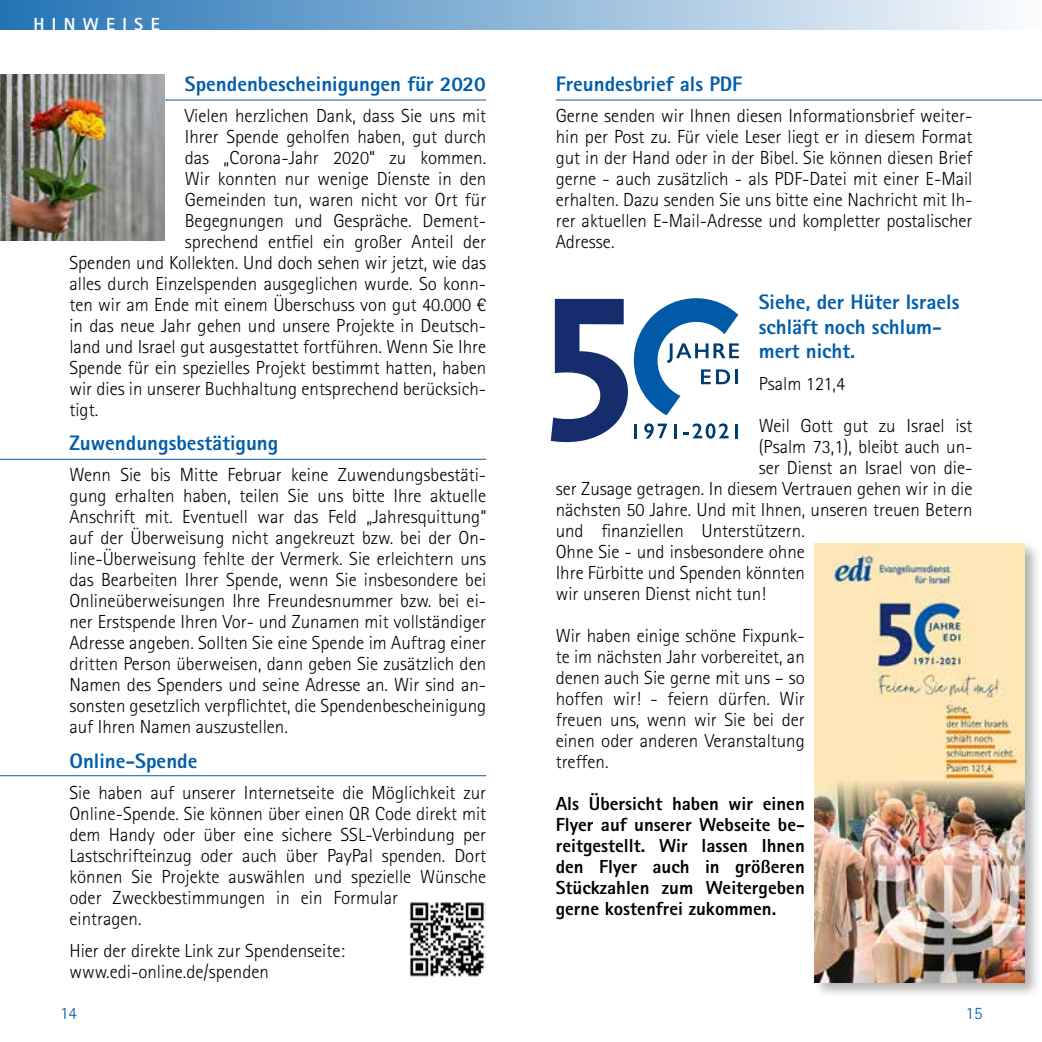
<style>
.page{position:relative;width:1042px;height:1042px;background:#fff}
.page>*{position:absolute;margin:0;border:0;box-sizing:border-box;transform-origin:0 0}
.t1{font:800 21px/24.5px "Agfa Rotis Sans Serif";color:#005da9}
.t2{font:300 18.9px/21px "Agfa Rotis Sans Serif";color:#000;text-align:justify}
.t3{font:800 18.9px/21px "Agfa Rotis Sans Serif";color:#000;text-align:justify}
.t4{font:800 17.5px "Agfa Rotis Sans Serif";letter-spacing:.42em;color:#fff}
.t5{font:300 17.5px "Agfa Rotis Sans Serif";color:#005da9}
</style>
<div class="page">
<div style="left:0;top:0;width:1042px;height:30px;background:linear-gradient(to right,#2473b4,#fbfcfd)"></div>
<hr style="left:0;top:100px;width:486px;height:1px;background:#005da9">
<hr style="left:0;top:459px;width:486px;height:1px;background:#005da9">
<hr style="left:556px;top:100px;width:486px;height:1px;background:#005da9">
<hr style="left:0;top:775px;width:486px;height:1px;background:#005da9">
<div style="left:812px;top:541px;width:229px;height:458px;background:#000;opacity:.3"></div>
<img style="left:815px;top:543px;width:210px;height:439px">
<svg style="left:551px;top:299px;width:77px;height:143px"></svg>
<svg style="left:634px;top:298px;width:105px;height:117px"></svg>
<hr style="left:735px;top:369px;width:3px;height:15px;background:#003c70">
<hr style="left:634px;top:424px;width:3px;height:14px;background:#003c70">
<svg style="left:644px;top:423px;width:23px;height:15px"></svg>
<hr style="left:674px;top:424px;width:3px;height:14px;background:#003c70">
<svg style="left:683px;top:423px;width:45px;height:15px"></svg>
<hr style="left:735px;top:424px;width:3px;height:14px;background:#003c70">
<img style="left:0;top:74px;width:165px;height:167px">
<img style="left:409px;top:902px;width:76px;height:75px">
<p class="t4" style="left:33px;top:13px;width:128px">HINWEISE</p>
<p class="t1" style="left:185px;top:71px;width:303px">Spendenbescheinigungen für 2020</p>
<p class="t2" style="left:185px;top:105px;width:303px">Vielen herzlichen Dank, dass Sie uns mit</p>
<p class="t2" style="left:185px;top:126px;width:303px">Ihrer Spende geholfen haben, gut durch</p>
<p class="t2" style="left:185px;top:147px;width:303px">das „Corona-Jahr 2020“ zu kommen.</p>
<p class="t2" style="left:185px;top:168px;width:303px">Wir konnten nur wenige Dienste in den</p>
<p class="t2" style="left:185px;top:189px;width:303px">Gemeinden tun, waren nicht vor Ort für</p>
<p class="t2" style="left:185px;top:210px;width:303px">Begegnungen und Gespräche. Dement-</p>
<p class="t2" style="left:185px;top:231px;width:303px">sprechend entfiel ein großer Anteil der</p>
<p class="t2" style="left:69px;top:252px;width:418px">Spenden und Kollekten. Und doch sehen wir jetzt, wie das</p>
<p class="t2" style="left:69px;top:273px;width:418px">alles durch Einzelspenden ausgeglichen wurde. So konn-</p>
<p class="t2" style="left:69px;top:294px;width:418px">ten wir am Ende mit einem Überschuss von gut 40.000 €</p>
<p class="t2" style="left:69px;top:315px;width:418px">in das neue Jahr gehen und unsere Projekte in Deutsch-</p>
<p class="t2" style="left:69px;top:336px;width:418px">land und Israel gut ausgestattet fortführen. Wenn Sie Ihre</p>
<p class="t2" style="left:69px;top:357px;width:418px">Spende für ein spezielles Projekt bestimmt hatten, haben</p>
<p class="t2" style="left:69px;top:378px;width:418px">wir dies in unserer Buchhaltung entsprechend berücksich-</p>
<p class="t2" style="left:69px;top:399px;width:30px">tigt.</p>
<p class="t1" style="left:69px;top:431px;width:210px">Zuwendungsbestätigung</p>
<p class="t2" style="left:69px;top:464px;width:418px">Wenn Sie bis Mitte Februar keine Zuwendungsbestäti&shy;gung erhalten haben, teilen Sie uns bitte Ihre aktuelle Anschrift mit. Eventuell war das Feld „Jahresquittung“ auf der Überweisung nicht angekreuzt bzw. bei der On&shy;line-Überweisung fehlte der Vermerk. Sie erleichtern uns das Bearbeiten Ihrer Spende, wenn Sie insbesondere bei Onlineüberweisungen Ihre Freundesnummer bzw. bei ei&shy;ner Erstspende Ihren Vor- und Zunamen mit vollständiger Adresse angeben. Sollten Sie eine Spende im Auftrag einer dritten Person überweisen, dann geben Sie zusätzlich den Namen des Spenders und seine Adresse an. Wir sind an&shy;sonsten gesetzlich verpflichtet, die Spendenbescheinigung auf Ihren Namen auszustellen.</p>
<p class="t1" style="left:69px;top:748px;width:129px">Online-Spende</p>
<p class="t2" style="left:69px;top:782px;width:418px;text-align:left">Sie haben auf unserer Internetseite die Möglichkeit zur Online-Spende. Sie können über einen QR Code direkt mit dem Handy oder über eine sichere SSL-Verbindung per Lastschrifteinzug oder auch über PayPal spenden. Dort können Sie Projekte auswählen und spezielle Wünsche oder Zweckbestimmungen in ein Formular<br>eintragen.</p>
<p class="t2" style="left:69px;top:940px;width:277px">Hier der direkte Link zur Spendenseite: www.edi-online.de/spenden</p>
<p class="t5" style="left:60px;top:1003px;width:18px">14</p>
<p class="t1" style="left:556px;top:71px;width:188px">Freundesbrief als PDF</p>
<p class="t2" style="left:556px;top:105px;width:418px">Gerne senden wir Ihnen diesen Informationsbrief weiter&shy;hin per Post zu. Für viele Leser liegt er in diesem Format gut in der Hand oder in der Bibel. Sie können diesen Brief gerne - auch zusätzlich - als PDF-Datei mit einer E-Mail erhalten. Dazu senden Sie uns bitte eine Nachricht mit Ih&shy;rer aktuellen E-Mail-Adresse und kompletter postalischer Adresse.</p>
<p class="t1" style="left:759px;top:289px;width:202px">Siehe, der Hüter Israels schläft noch schlum&shy;mert nicht.</p>
<p class="t2" style="left:759px;top:373px;width:88px">Psalm 121,4</p>
<p class="t2" style="left:759px;top:415px;width:215px">Weil Gott gut zu Israel ist</p>
<p class="t2" style="left:759px;top:436px;width:215px">(Psalm 73,1), bleibt auch un-</p>
<p class="t2" style="left:759px;top:457px;width:215px">ser Dienst an Israel von die-</p>
<p class="t2" style="left:556px;top:478px;width:418px">ser Zusage getragen. In diesem Vertrauen gehen wir in die</p>
<p class="t2" style="left:556px;top:499px;width:418px">nächsten 50 Jahre. Und mit Ihnen, unseren treuen Betern</p>
<p class="t2" style="left:556px;top:520px;width:251px">und finanziellen Unterstützern.</p>
<p class="t2" style="left:556px;top:541px;width:251px">Ohne Sie - und insbesondere ohne</p>
<p class="t2" style="left:556px;top:562px;width:251px">Ihre Fürbitte und Spenden könnten</p>
<p class="t2" style="left:556px;top:583px;width:212px">wir unseren Dienst nicht tun!</p>
<p class="t2" style="left:556px;top:625px;width:251px">Wir haben einige schöne Fixpunk&shy;te im nächsten Jahr vorbereitet, an denen auch Sie gerne mit uns – so hoffen wir! - feiern dürfen. Wir freuen uns, wenn wir Sie bei der einen oder anderen Veranstaltung treffen.</p>
<p class="t3" style="left:556px;top:792px;width:251px">Als Übersicht haben wir einen Flyer auf unserer Webseite be&shy;reitgestellt. Wir lassen Ihnen den Flyer auch in größeren Stückzahlen zum Weitergeben gerne kostenfrei zukommen.</p>
<p class="t5" style="left:965px;top:1003px;width:18px">15</p>
</div>
